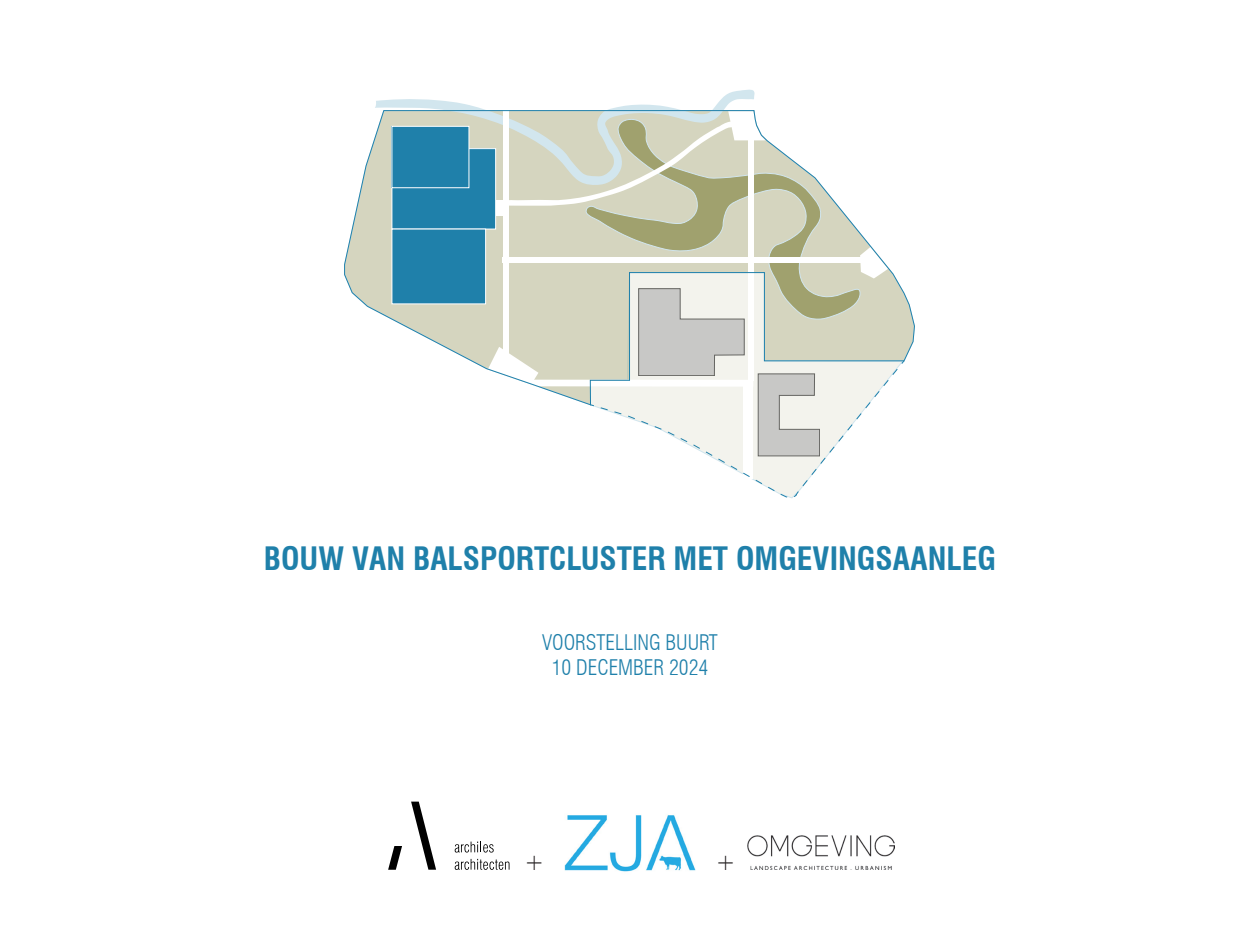
<style>
.page{position:relative;width:1260px;height:945px;background:#fff}
.page>*{position:absolute;margin:0;border:0;box-sizing:border-box;transform-origin:0 0}
.Titel_-_sub{font:700 condensed 31.5px "Swiss 721 BT";color:#1f80aa}
.Titel_-_sub_sub{font:300 condensed 24.5px "Swiss 721 BT";color:#231f20}
.Titel_-_sub-2{font:300 condensed 21px "Swiss 721 BT";color:#1f80aa}
</style>
<div class="page">
<svg style="left:375px;top:89px;width:380px;height:21px"></svg>
<svg style="left:344px;top:110px;width:571px;height:260px"></svg>
<svg style="left:488px;top:288px;width:417px;height:211px"></svg>
<div style="left:392px;top:149px;width:104px;height:80px;background:#1f80aa"></div>
<div style="left:392px;top:148px;width:104px;height:81px;border:1px solid #fff"></div>
<div style="left:392px;top:126px;width:77px;height:62px;background:#1f80aa"></div>
<div style="left:392px;top:126px;width:77px;height:62px;border:1px solid #fff"></div>
<div style="left:392px;top:229px;width:94px;height:75px;background:#1f80aa"></div>
<img style="left:747px;top:835px;width:148px;height:34px">
<img style="left:564px;top:815px;width:132px;height:57px">
<svg style="left:411px;top:802px;width:25px;height:68px"></svg>
<svg style="left:388px;top:846px;width:14px;height:24px"></svg>
<svg style="left:455px;top:842px;width:39px;height:11px"></svg>
<svg style="left:455px;top:859px;width:55px;height:11px"></svg>
<p class="Titel_-_sub" style="left:264px;top:539px;width:734px">BOUW VAN BALSPORTCLUSTER MET OMGEVINGSAANLEG</p>
<p class="Titel_-_sub-2" style="left:542px;top:630px;width:177px">VOORSTELLING BUURT</p>
<p class="Titel_-_sub-2" style="left:552px;top:655px;width:158px">10 DECEMBER 2024</p>
<p class="Titel_-_sub_sub" style="left:524px;top:846px;width:22px">+</p>
<p class="Titel_-_sub_sub" style="left:715px;top:846px;width:22px">+</p>
</div>
